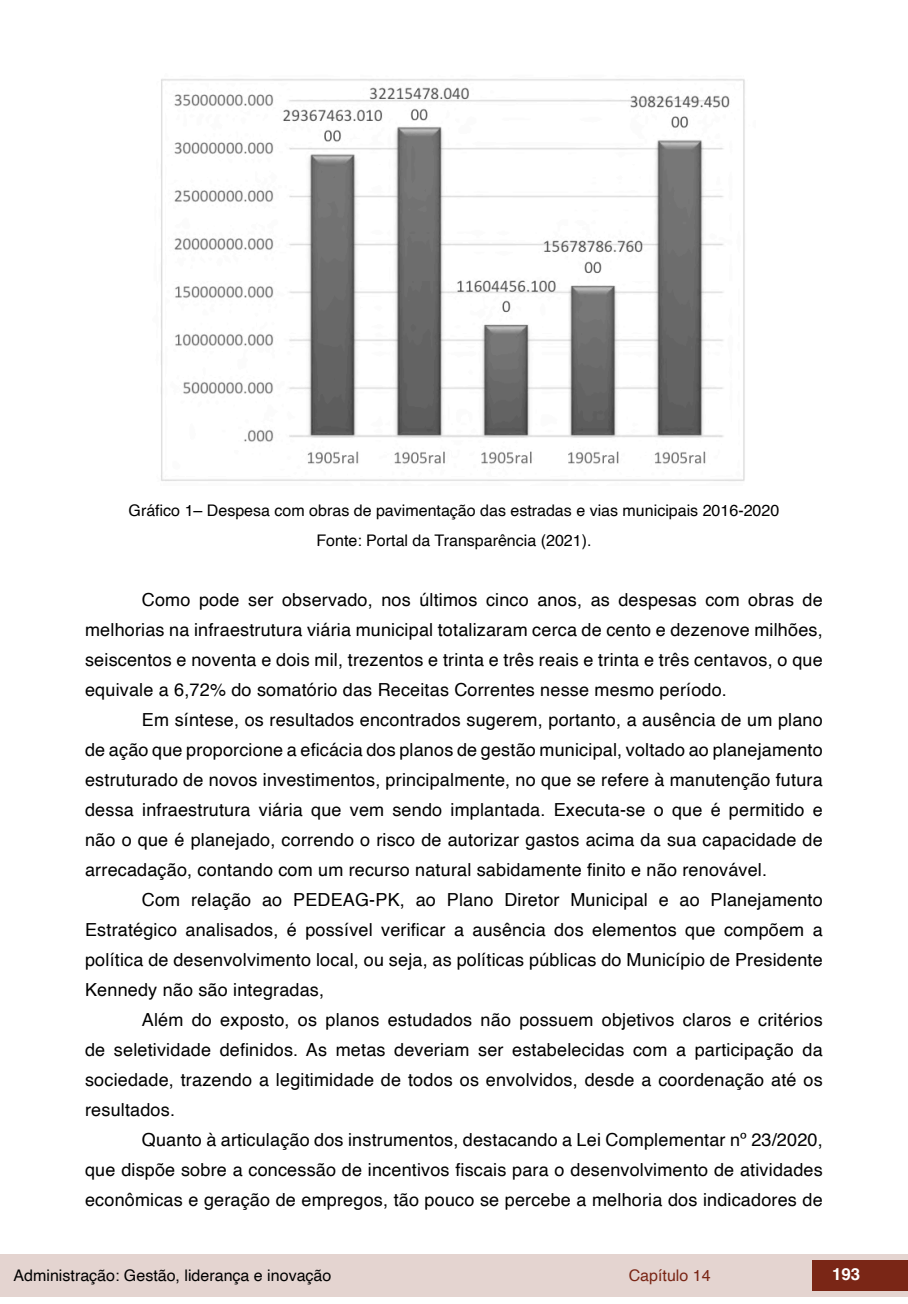
<style>
.page{position:relative;width:908px;height:1304px;background:#fff}
.page>*{position:absolute;margin:0;border:0;box-sizing:border-box;transform-origin:0 0}
.t1{font:18px/30px "Helvetica";letter-spacing:.01em;color:#000;text-align:justify}
.t2{font:700 16.8px "Helvetica";color:#fff}
.t3{font:16px/30.6px "Helvetica";color:#000;text-align:center}
.t4{font:16px "Helvetica";color:#7a2616}
</style>
<div class="page">
<div style="left:0;top:1254px;width:906px;height:43px;background:#e4d4d0"></div>
<div style="left:812px;top:1261px;width:95px;height:30px;background:#7a2616"></div>
<img style="left:161px;top:79px;width:584px;height:402px">
<p class="t3" style="left:128px;top:495px;width:652px">Gráfico 1– Despesa com obras de pavimentação das estradas e vias municipais 2016-2020<br>Fonte: Portal da Transparência (2021).</p>
<p class="t1" style="left:85px;top:585px;width:738px;text-indent:57px">Como pode ser observado, nos últimos cinco anos, as despesas com obras de melhorias na infraestrutura viária municipal totalizaram cerca de cento e dezenove milhões, seiscentos e noventa e dois mil, trezentos e trinta e três reais e trinta e três centavos, o que equivale a 6,72% do somatório das Receitas Correntes nesse mesmo período.</p>
<p class="t1" style="left:85px;top:706px;width:738px;text-indent:57px">Em síntese, os resultados encontrados sugerem, portanto, a ausência de um plano de ação que proporcione a eficácia dos planos de gestão municipal, voltado ao planejamento estruturado de novos investimentos, principalmente, no que se refere à manutenção futura dessa infraestrutura viária que vem sendo implantada. Executa-se o que é permitido e não o que é planejado, correndo o risco de autorizar gastos acima da sua capacidade de arrecadação, contando com um recurso natural sabidamente finito e não renovável.</p>
<p class="t1" style="left:85px;top:886px;width:738px;text-indent:57px">Com relação ao PEDEAG-PK, ao Plano Diretor Municipal e ao Planejamento Estratégico analisados, é possível verificar a ausência dos elementos que compõem a política de desenvolvimento local, ou seja, as políticas públicas do Município de Presidente Kennedy não são integradas,</p>
<p class="t1" style="left:85px;top:1006px;width:738px;text-indent:57px">Além do exposto, os planos estudados não possuem objetivos claros e critérios de seletividade definidos. As metas deveriam ser estabelecidas com a participação da sociedade, trazendo a legitimidade de todos os envolvidos, desde a coordenação até os resultados.</p>
<p class="t1" style="left:85px;top:1126px;width:738px;text-indent:57px">Quanto à articulação dos instrumentos, destacando a Lei Complementar nº 23/2020, que dispõe sobre a concessão de incentivos fiscais para o desenvolvimento de atividades econômicas e geração de empregos, tão pouco se percebe a melhoria dos indicadores de</p>
<p class="t3" style="left:14px;top:1260px;width:319px">Administração: Gestão, liderança e inovação</p>
<p class="t4" style="left:628px;top:1263px;width:83px">Capítulo 14</p>
<p class="t2" style="left:831px;top:1264px;width:30px">193</p>
</div>
